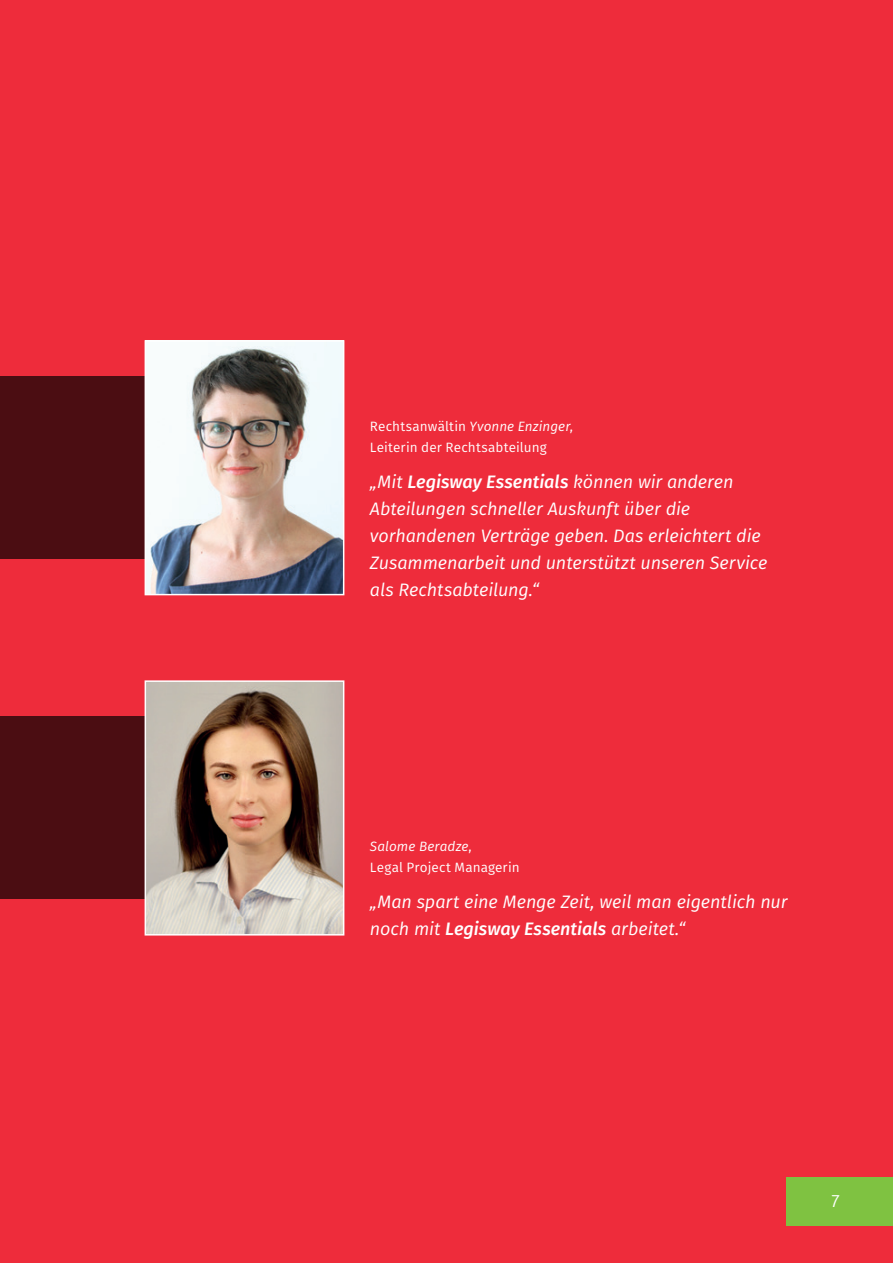
<style>
.page{position:relative;width:893px;height:1263px;background:#ee2c3b}
.page>*{position:absolute;margin:0;border:0;box-sizing:border-box;transform-origin:0 0}
.t1{font:italic 18px/27px "Fira Sans";letter-spacing:-.005em;color:#fff}
.t2{font:300 18px "Bliss 2";color:#fff}
.t3{font:13.5px/21px "Fira Sans";letter-spacing:.01em;color:#fff}
.s1{font-style:italic}
.s2{font-weight:500}
</style>
<div class="page">
<div style="left:0;top:376px;width:285px;height:183px;background:#4b0d12"></div>
<div style="left:0;top:716px;width:285px;height:183px;background:#4b0d12"></div>
<img style="left:148px;top:683px;width:193px;height:249px">
<div style="left:145px;top:680px;width:199px;height:255px;border:2px solid #fff"></div>
<img style="left:148px;top:343px;width:193px;height:249px">
<div style="left:145px;top:340px;width:199px;height:255px;border:2px solid #fff"></div>
<div style="left:787px;top:1177px;width:106px;height:49px;background:#7fc241"></div>
<p class="t3" style="left:370px;top:416px;width:204px">Rechtsanwältin <span class="s1">Yvonne Enzinger</span>,<br>Leiterin der Rechtsabteilung</p>
<p class="t1" style="left:370px;top:467px;width:399px">„Mit <span class="s2">Legisway Essentials</span> können wir anderen Abteilungen schneller Auskunft über die vorhandenen Verträge geben. Das erleichtert die Zusammenarbeit und unterstützt unseren Service als Rechtsabteilung.“</p>
<p class="t3" style="left:370px;top:836px;width:151px"><span class="s1">Salome Beradze</span>,<br>Legal Project Managerin</p>
<p class="t1" style="left:370px;top:888px;width:419px">„Man spart eine Menge Zeit, weil man eigentlich nur noch mit <span class="s2">Legisway Essentials</span> arbeitet.“</p>
<p class="t2" style="left:831px;top:1190px;width:10px">7</p>
</div>
